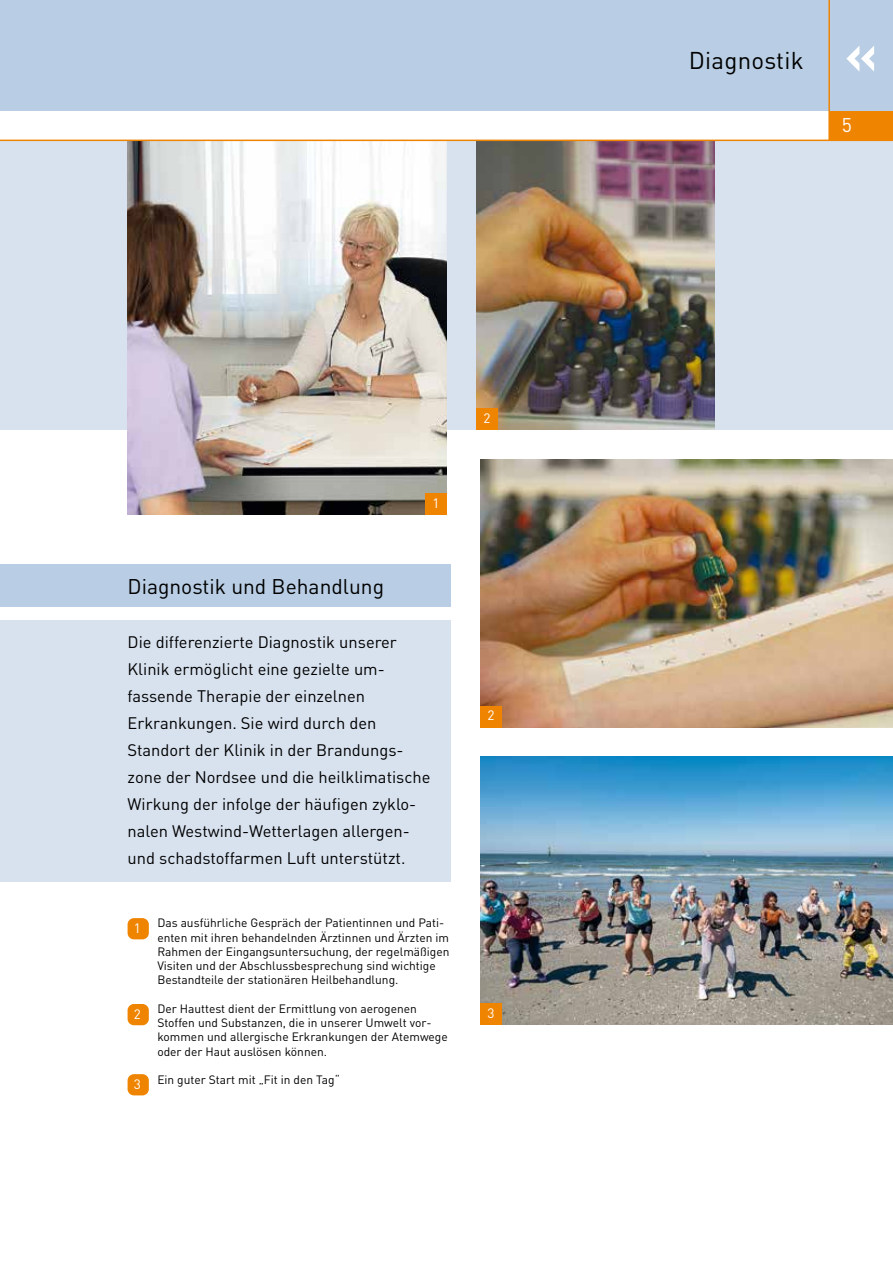
<style>
.page{position:relative;width:893px;height:1263px;background:#fff}
.page>*{position:absolute;margin:0;border:0;box-sizing:border-box;transform-origin:0 0}
.t1{font:700 52.5px "DIN Pro DR Vp";color:#fff}
.t2{font:24px "DIN Pro DR Vp";letter-spacing:.01em;color:#000}
.t3{font:21px "DIN Pro DR Vp";color:#000}
.t4{font:19.5px "DIN Pro DR Vp";color:#fff}
.t5{font:16.5px/27px "DIN Pro DR Vp";color:#000}
.t6{font:13.5px "DIN Pro DR Vp";color:#fff}
.t7{font:12px/14.2px "DIN Pro DR Vp";color:#000}
</style>
<div class="page">
<div style="left:829px;top:111px;width:64px;height:29px;background:#ef8400"></div>
<div style="left:0;top:0;width:893px;height:111px;background:#b9cee4"></div>
<hr style="left:828px;top:0;width:2px;height:140px;background:#ef8400">
<div style="left:0;top:140px;width:893px;height:289px;background:#d8e2ef"></div>
<div style="left:0;top:565px;width:451px;height:42px;background:#b9cee4"></div>
<div style="left:0;top:621px;width:451px;height:261px;background:#d8e2ef"></div>
<img style="left:128px;top:141px;width:318px;height:373px">
<img style="left:476px;top:141px;width:238px;height:288px">
<img style="left:480px;top:459px;width:413px;height:268px">
<img style="left:480px;top:757px;width:413px;height:268px">
<div style="left:425px;top:493px;width:21px;height:21px;background:#ef8400"></div>
<div style="left:476px;top:408px;width:21px;height:21px;background:#ef8400"></div>
<div style="left:480px;top:706px;width:22px;height:21px;background:#ef8400"></div>
<div style="left:480px;top:1003px;width:22px;height:22px;background:#ef8400"></div>
<div style="left:128px;top:918px;width:21px;height:21px;background:#ef8400;border-radius:6px"></div>
<div style="left:128px;top:1004px;width:21px;height:21px;background:#ef8400;border-radius:6px"></div>
<div style="left:128px;top:1074px;width:21px;height:21px;background:#ef8400;border-radius:6px"></div>
<hr style="left:0;top:140px;width:893px;height:1px;background:#ef8400">
<p class="t6" style="left:432px;top:494px;width:9px">1</p>
<h3 class="t3" style="left:128px;top:573px;width:258px">Diagnostik und Behandlung</h3>
<p class="t5" style="left:128px;top:628px;width:305px">Die differenzierte Diagnostik unserer Klinik ermöglicht eine gezielte um&shy;fassende Therapie der einzelnen Erkrankungen. Sie wird durch den Standort der Klinik in der Brandungs&shy;zone der Nordsee und die heilklimatische Wirkung der infolge der häufigen zyklo&shy;nalen Westwind-Wetterlagen allergen&shy;und schadstoffarmen Luft unterstützt.</p>
<p class="t6" style="left:134px;top:919px;width:9px">1</p>
<p class="t6" style="left:134px;top:1005px;width:9px">2</p>
<p class="t6" style="left:134px;top:1075px;width:9px">3</p>
<p class="t7" style="left:157px;top:915px;width:294px">Das ausführliche Gespräch der Patientinnen und Pati&shy;enten mit ihren behandelnden Ärztinnen und Ärzten im Rahmen der Eingangsuntersuchung, der regelmäßigen Visiten und der Abschlussbesprechung sind wichtige Bestandteile der stationären Heilbehandlung.</p>
<p class="t7" style="left:157px;top:1001px;width:292px">Der Hauttest dient der Ermittlung von aerogenen Stoffen und Substanzen, die in unserer Umwelt vor&shy;kommen und allergische Erkrankungen der Atemwege oder der Haut auslösen können.</p>
<p class="t7" style="left:157px;top:1072px;width:184px">Ein guter Start mit „Fit in den Tag“</p>
<p class="t6" style="left:483px;top:409px;width:9px">2</p>
<p class="t6" style="left:487px;top:707px;width:9px">2</p>
<p class="t6" style="left:487px;top:1005px;width:9px">3</p>
<h2 class="t2" style="left:689px;top:46px;width:116px">Diagnostik</h2>
<h1 class="t1" style="left:845px;top:19px;width:34px">«</h1>
<h3 class="t4" style="left:842px;top:113px;width:12px">5</h3>
</div>
